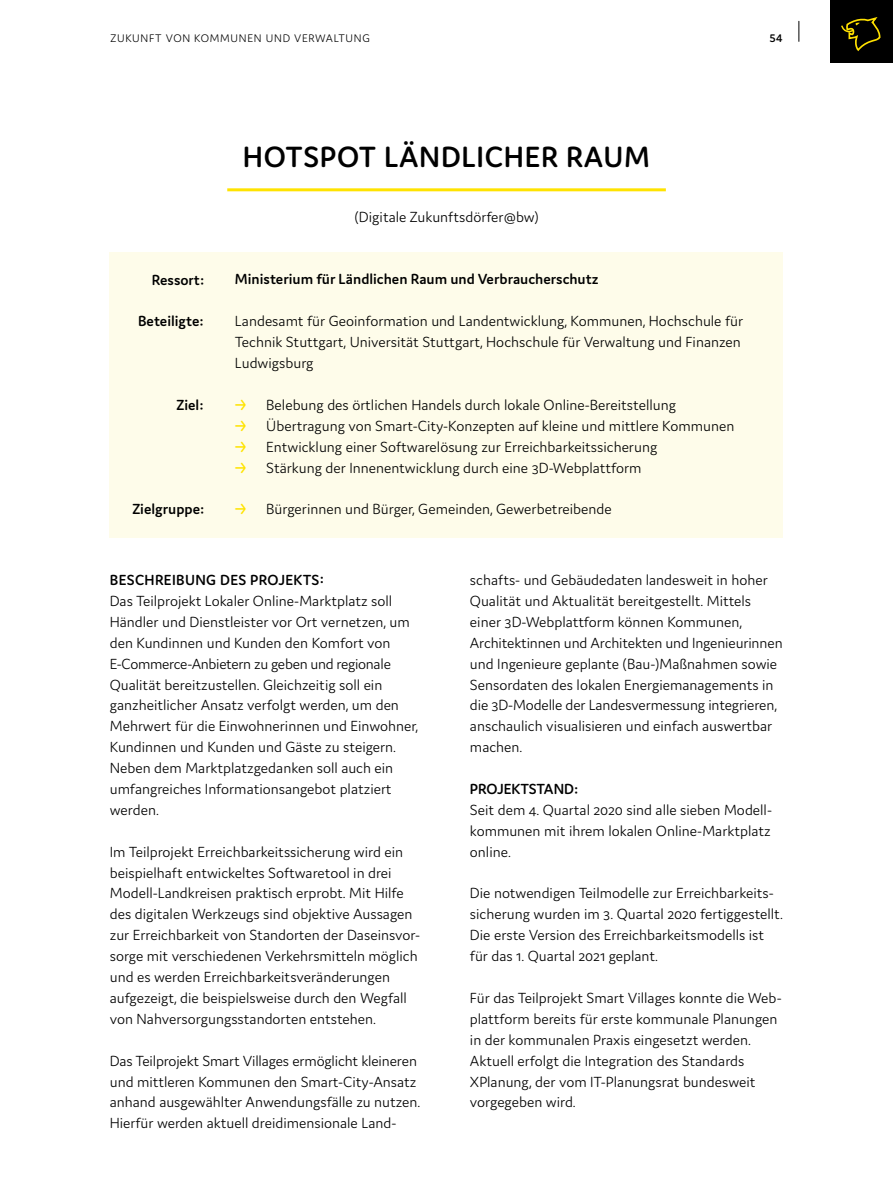
<style>
.page{position:relative;width:893px;height:1191px;background:#fff}
.page>*{position:absolute;margin:0;border:0;box-sizing:border-box;transform-origin:0 0}
.t1{font:600 31.2px "Domus";letter-spacing:.025em;color:#000}
.t2{font:300 15.6px/20.9px "Domus";color:#000}
.t3{font:600 15.6px "Domus";color:#000}
.t4{font:600 15.6px "Domus";letter-spacing:.025em;color:#000}
.t5{font:300 11.7px "Domus";letter-spacing:.065em;color:#000}
.t6{font:600 11.7px "Domus";color:#000}
.s1{font-weight:600;color:#ffe300}
</style>
<div class="page">
<hr style="left:227px;top:188px;width:439px;height:3px;background:#ffe300">
<div style="left:109px;top:253px;width:674px;height:284px;background:#fefcea"></div>
<div style="left:830px;top:0;width:63px;height:63px;background:#000"></div>
<svg style="left:841px;top:17px;width:40px;height:34px"></svg>
<svg style="left:798px;top:21px;width:1px;height:20px"></svg>
<p class="t5" style="left:110px;top:32px;width:261px">ZUKUNFT VON KOMMUNEN UND VERWALTUNG</p>
<p class="t6" style="left:769px;top:32px;width:15px">54</p>
<h1 class="t1" style="left:243px;top:140px;width:409px">HOTSPOT LÄNDLICHER RAUM</h1>
<p class="t3" style="left:152px;top:271px;width:54px">Ressort:</p>
<p class="t3" style="left:138px;top:313px;width:67px">Beteiligte:</p>
<p class="t3" style="left:177px;top:396px;width:29px">Ziel:</p>
<p class="t3" style="left:132px;top:500px;width:73px">Zielgruppe:</p>
<p class="t2" style="left:354px;top:207px;width:186px">(Digitale Zukunftsdörfer@bw)</p>
<p class="t3" style="left:235px;top:271px;width:365px">Ministerium für Ländlichen Raum und Verbraucherschutz</p>
<p class="t2" style="left:235px;top:311px;width:510px">Landesamt für Geoinformation und Landentwicklung, Kommunen, Hochschule für<br>Technik Stuttgart, Universität Stuttgart, Hochschule für Verwaltung und Finanzen<br>Ludwigsburg</p>
<p class="t2" style="left:235px;top:394px;width:443px"><span class="s1">→</span> Belebung des örtlichen Handels durch lokale Online-Bereitstellung</p>
<p class="t2" style="left:235px;top:415px;width:501px"><span class="s1">→</span> Übertragung von Smart-City-Konzepten auf kleine und mittlere Kommunen</p>
<p class="t2" style="left:235px;top:436px;width:424px"><span class="s1">→</span> Entwicklung einer Softwarelösung zur Erreichbarkeitssicherung</p>
<p class="t2" style="left:235px;top:457px;width:408px"><span class="s1">→</span> Stärkung der Innenentwicklung durch eine 3D-Webplattform</p>
<p class="t2" style="left:235px;top:499px;width:378px"><span class="s1">→</span> Bürgerinnen und Bürger, Gemeinden, Gewerbetreibende</p>
<p class="t4" style="left:110px;top:571px;width:216px">BESCHREIBUNG DES PROJEKTS:</p>
<p class="t2" style="left:110px;top:590px;width:310px">Das Teilprojekt Lokaler Online-Marktplatz soll Händler und Dienstleister vor Ort vernetzen, um den Kundinnen und Kunden den Komfort von E-Commerce-Anbietern zu geben und regionale Qualität bereitzustellen. Gleichzeitig soll ein ganzheitlicher Ansatz verfolgt werden, um den Mehrwert für die Einwohnerinnen und Einwohner, Kundinnen und Kunden und Gäste zu steigern.<br>Neben dem Marktplatzgedanken soll auch ein umfangreiches Informationsangebot platziert werden.</p>
<p class="t2" style="left:110px;top:841px;width:312px">Im Teilprojekt Erreichbarkeitssicherung wird ein beispielhaft entwickeltes Softwaretool in drei Modell-Landkreisen praktisch erprobt. Mit Hilfe des digitalen Werkzeugs sind objektive Aussagen zur Erreichbarkeit von Standorten der Daseinsvor&shy;sorge mit verschiedenen Verkehrsmitteln möglich und es werden Erreichbarkeitsveränderungen aufgezeigt, die beispielsweise durch den Wegfall von Nahversorgungsstandorten entstehen.</p>
<p class="t2" style="left:110px;top:1050px;width:312px">Das Teilprojekt Smart Villages ermöglicht kleineren und mittleren Kommunen den Smart-City-Ansatz anhand ausgewählter Anwendungsfälle zu nutzen.<br>Hierfür werden aktuell dreidimensionale Land-</p>
<p class="t2" style="left:470px;top:569px;width:314px">schafts- und Gebäudedaten landesweit in hoher Qualität und Aktualität bereitgestellt. Mittels einer 3D-Webplattform können Kommunen, Architektinnen und Architekten und Ingenieurinnen und Ingenieure geplante (Bau-)Maßnahmen sowie Sensordaten des lokalen Energiemanagements in die 3D-Modelle der Landesvermessung integrieren, anschaulich visualisieren und einfach auswertbar machen.</p>
<p class="t3" style="left:470px;top:780px;width:110px">PROJEKTSTAND:</p>
<p class="t2" style="left:470px;top:799px;width:304px;text-align:justify">Seit dem 4. Quartal 2020 sind alle sieben Modell&shy;kommunen mit ihrem lokalen Online-Marktplatz online.</p>
<p class="t2" style="left:470px;top:882px;width:314px">Die notwendigen Teilmodelle zur Erreichbarkeits&shy;sicherung wurden im 3. Quartal 2020 fertiggestellt.<br>Die erste Version des Erreichbarkeitsmodells ist für das 1. Quartal 2021 geplant.</p>
<p class="t2" style="left:470px;top:987px;width:313px">Für das Teilprojekt Smart Villages konnte die Web&shy;plattform bereits für erste kommunale Planungen in der kommunalen Praxis eingesetzt werden.<br>Aktuell erfolgt die Integration des Standards XPlanung, der vom IT-Planungsrat bundesweit vorgegeben wird.</p>
</div>
